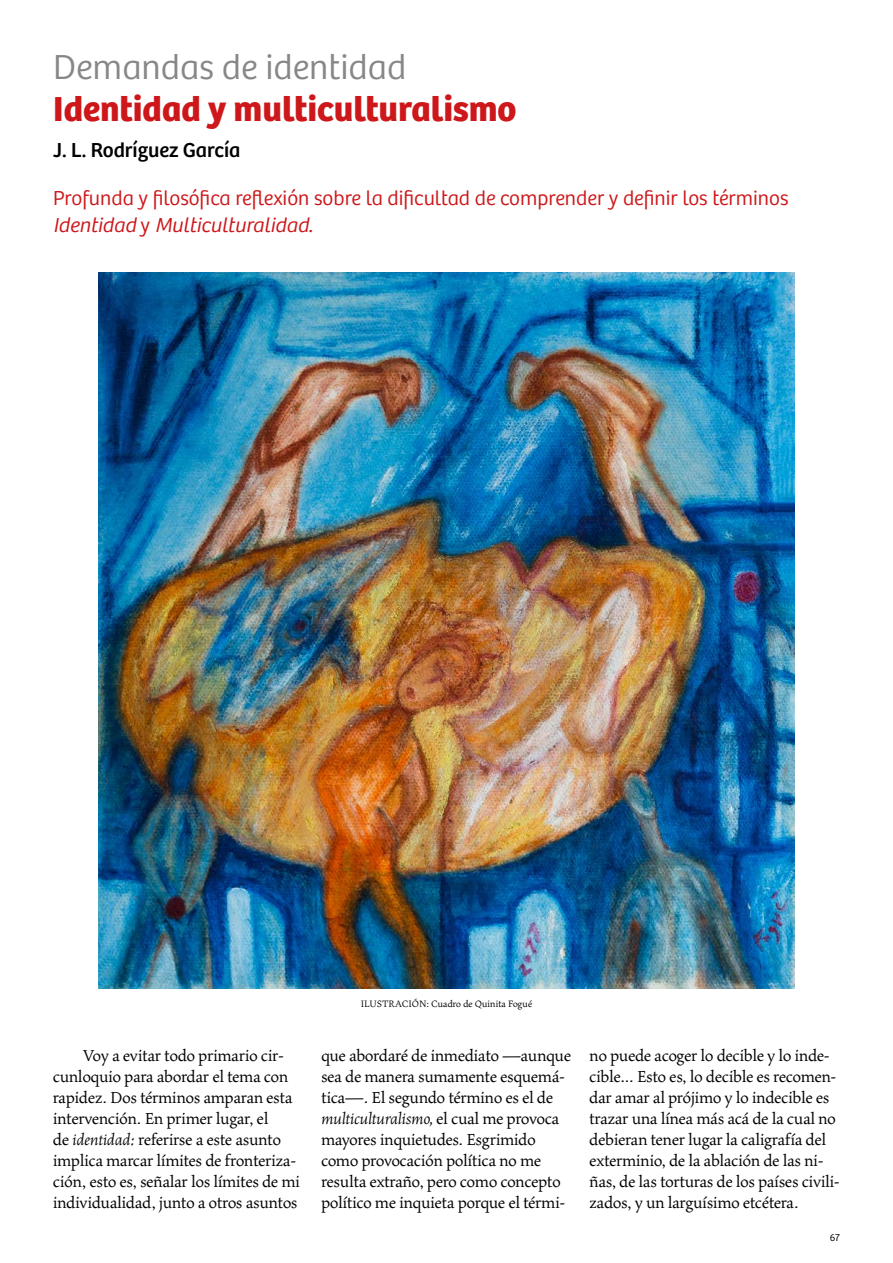
<style>
.page{position:relative;width:893px;height:1263px;background:#fff}
.page>*{position:absolute;margin:0;border:0;box-sizing:border-box;transform-origin:0 0}
.t1{font:700 36px "Bree";color:#cd171a}
.t2{font:300 36px "Bree";color:#878787}
.t3{font:300 21px/27px "Bree";color:#cd171a}
.t4{font:21px "Bree";color:#000}
.t5{font:18px/21px "Maiola Pro";letter-spacing:-.01em;color:#000}
.t6{font:10.5px "Maiola Pro";color:#000}
.t7{font:300 10.5px "Bree";color:#000}
.s1{font-style:italic}
</style>
<div class="page">
<img style="left:98px;top:273px;width:696px;height:715px">
<h1 class="t2" style="left:53px;top:47px;width:355px">Demandas de identidad</h1>
<h1 class="t1" style="left:53px;top:87px;width:465px">Identidad y multiculturalismo</h1>
<p class="t4" style="left:53px;top:138px;width:189px">J. L. Rodríguez García</p>
<p class="t3" style="left:53px;top:185px;width:737px">Profunda y filosófica reflexión sobre la dificultad de comprender y definir los términos<br><span class="s1">Identidad</span> y <span class="s1">Multiculturalidad.</span></p>
<p class="t6" style="left:361px;top:998px;width:173px">ILUSTRACIÓN: Cuadro de Quinita Fogué</p>
<p class="t5" style="left:53px;top:1046px;width:248px;text-indent:30px">Voy a evitar todo primario cir&shy;cunloquio para abordar el tema con rapidez. Dos términos amparan esta intervención. En primer lugar, el<br>de <span class="s1">identidad:</span> referirse a este asunto implica marcar límites de fronteriza&shy;ción, esto es, señalar los límites de mi individualidad, junto a otros asuntos</p>
<p class="t5" style="left:321px;top:1046px;width:251px">que abordaré de inmediato —aunque sea de manera sumamente esquemá&shy;tica—. El segundo término es el de <span class="s1">multiculturalismo,</span> el cual me provoca mayores inquietudes. Esgrimido como provocación política no me resulta extraño, pero como concepto político me inquieta porque el térmi-</p>
<p class="t5" style="left:590px;top:1046px;width:251px">no puede acoger lo decible y lo inde&shy;cible... Esto es, lo decible es recomen&shy;dar amar al prójimo y lo indecible es trazar una línea más acá de la cual no debieran tener lugar la caligrafía del exterminio, de la ablación de las ni&shy;ñas, de las torturas de los países civili&shy;zados, y un larguísimo etcétera.</p>
<p class="t7" style="left:830px;top:1231px;width:11px">67</p>
</div>
